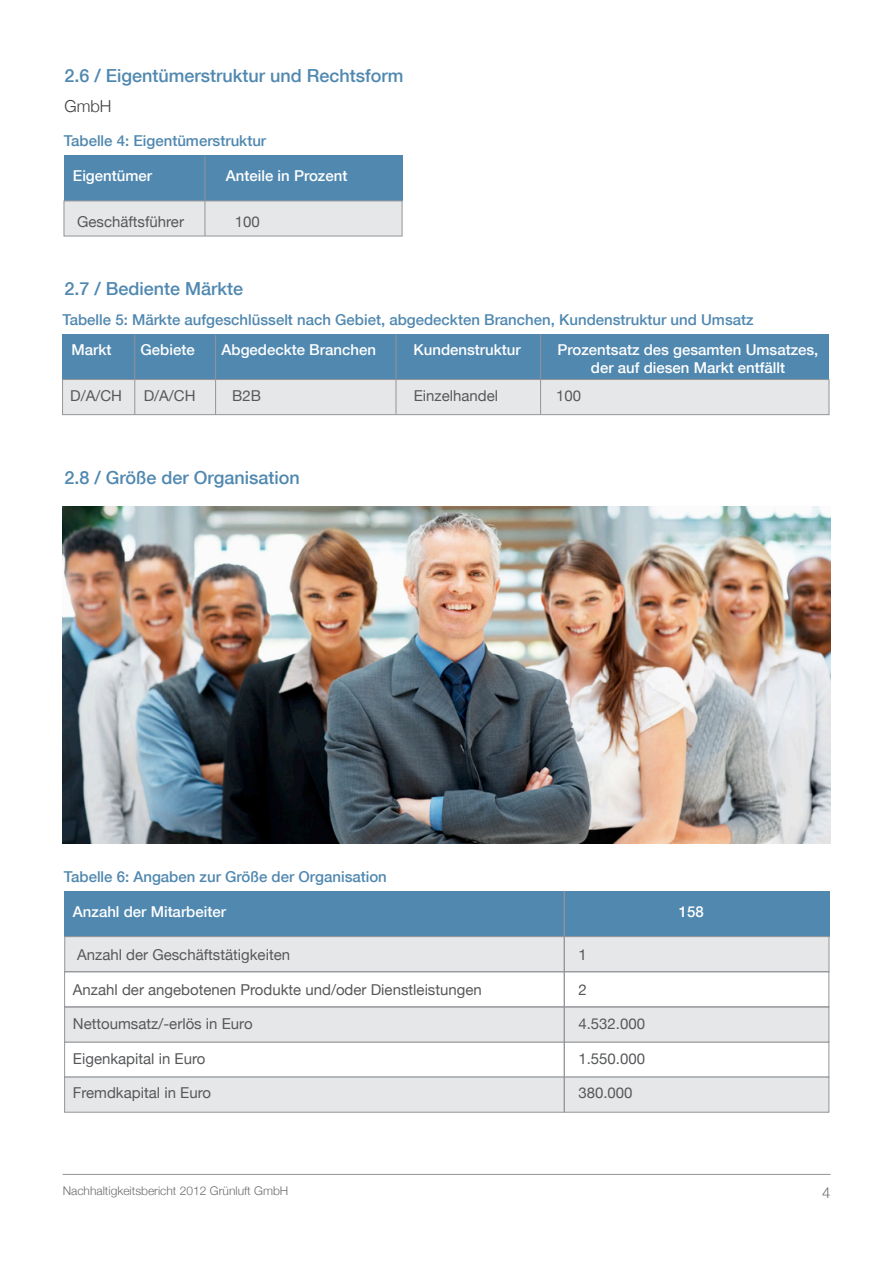
<style>
.page{position:relative;width:893px;height:1263px;background:#fff}
.page>*{position:absolute;margin:0;border:0;box-sizing:border-box;transform-origin:0 0}
.t1{font:500 18px "Helvetica Neue";color:#5088b0}
.t2{font:300 16.5px "Helvetica Neue";color:#3e3e3f}
.t3{font:15px "Helvetica Neue";color:#57585a}
.t4{font:500 15px "Helvetica Neue";color:#5088b0}
.t5{font:500 15px/18px "Helvetica Neue";color:#fff;text-align:center}
.t6{font:300 15px "Helvetica Neue";color:#6c6d70}
.t7{font:300 12px "Helvetica Neue";color:#6c6d70}
</style>
<div class="page">
<hr style="left:63px;top:1174px;width:768px;height:1px;background:#939598">
<div style="left:64px;top:155px;width:338px;height:46px;background:#5088b0"></div>
<div style="left:64px;top:201px;width:338px;height:35px;background:#e6e7e9;border:1px solid #939598"></div>
<hr style="left:205px;top:156px;width:1px;height:80px;background:#939598">
<div style="left:63px;top:334px;width:766px;height:45px;background:#5088b0"></div>
<div style="left:62px;top:379px;width:767px;height:36px;background:#e6e7e9;border:1px solid #939598"></div>
<hr style="left:215px;top:335px;width:1px;height:80px;background:#939598">
<hr style="left:135px;top:335px;width:1px;height:80px;background:#939598">
<hr style="left:396px;top:334px;width:1px;height:80px;background:#939598">
<hr style="left:540px;top:334px;width:1px;height:80px;background:#939598">
<div style="left:64px;top:1042px;width:765px;height:35px;border:1px solid #939598"></div>
<div style="left:64px;top:1007px;width:765px;height:35px;background:#e6e7e9;border:1px solid #939598"></div>
<div style="left:64px;top:1077px;width:765px;height:35px;background:#e6e7e9;border:1px solid #939598"></div>
<div style="left:64px;top:891px;width:765px;height:45px;background:#5088b0"></div>
<div style="left:65px;top:936px;width:764px;height:36px;background:#e6e7e9;border:1px solid #939598"></div>
<hr style="left:564px;top:891px;width:1px;height:221px;background:#939598">
<div style="left:64px;top:971px;width:765px;height:36px;border:1px solid #939598"></div>
<img style="left:62px;top:507px;width:769px;height:337px">
<p class="t1" style="left:65px;top:61px;width:341px">2.6 / Eigentümerstruktur und Rechtsform</p>
<p class="t2" style="left:65px;top:93px;width:49px">GmbH</p>
<p class="t4" style="left:64px;top:129px;width:204px">Tabelle 4: Eigentümerstruktur</p>
<p class="t5" style="left:73px;top:166px;width:81px">Eigentümer</p>
<p class="t5" style="left:226px;top:166px;width:123px">Anteile in Prozent</p>
<p class="t3" style="left:77px;top:209px;width:108px">Geschäftsführer</p>
<p class="t3" style="left:235px;top:209px;width:27px">100</p>
<p class="t1" style="left:65px;top:274px;width:180px">2.7 / Bediente Märkte</p>
<p class="t4" style="left:62px;top:307px;width:693px">Tabelle 5: Märkte aufgeschlüsselt nach Gebiet, abgedeckten Branchen, Kundenstruktur und Umsatz</p>
<p class="t5" style="left:71px;top:340px;width:42px">Markt</p>
<p class="t5" style="left:140px;top:340px;width:56px">Gebiete</p>
<p class="t5" style="left:221px;top:340px;width:156px">Abgedeckte Branchen</p>
<p class="t5" style="left:413px;top:340px;width:109px">Kundenstruktur</p>
<p class="t5" style="left:557px;top:340px;width:262px">Prozentsatz des gesamten Umsatzes, der auf diesen Markt entfällt</p>
<p class="t3" style="left:70px;top:382px;width:53px">D/A/CH</p>
<p class="t3" style="left:144px;top:382px;width:53px">D/A/CH</p>
<p class="t3" style="left:232px;top:382px;width:30px">B2B</p>
<p class="t3" style="left:414px;top:382px;width:86px">Einzelhandel</p>
<p class="t3" style="left:556px;top:382px;width:27px">100</p>
<p class="t1" style="left:65px;top:463px;width:237px">2.8 / Größe der Organisation</p>
<p class="t4" style="left:64px;top:864px;width:325px">Tabelle 6: Angaben zur Größe der Organisation</p>
<p class="t5" style="left:73px;top:902px;width:155px">Anzahl der Mitarbeiter</p>
<p class="t5" style="left:679px;top:902px;width:27px">158</p>
<p class="t3" style="left:77px;top:942px;width:215px">Anzahl der Geschäftstätigkeiten</p>
<p class="t3" style="left:578px;top:942px;width:10px">1</p>
<p class="t3" style="left:73px;top:976px;width:410px">Anzahl der angebotenen Produkte und/oder Dienstleistungen</p>
<p class="t3" style="left:578px;top:976px;width:10px">2</p>
<p class="t3" style="left:73px;top:1011px;width:181px">Nettoumsatz/-erlös in Euro</p>
<p class="t3" style="left:578px;top:1011px;width:68px">4.532.000</p>
<p class="t3" style="left:73px;top:1045px;width:134px">Eigenkapital in Euro</p>
<p class="t3" style="left:578px;top:1045px;width:68px">1.550.000</p>
<p class="t3" style="left:73px;top:1080px;width:140px">Fremdkapital in Euro</p>
<p class="t3" style="left:578px;top:1080px;width:56px">380.000</p>
<p class="t7" style="left:63px;top:1181px;width:227px">Nachhaltigkeitsbericht 2012 Grünluft GmbH</p>
<p class="t6" style="left:822px;top:1180px;width:10px">4</p>
</div>
